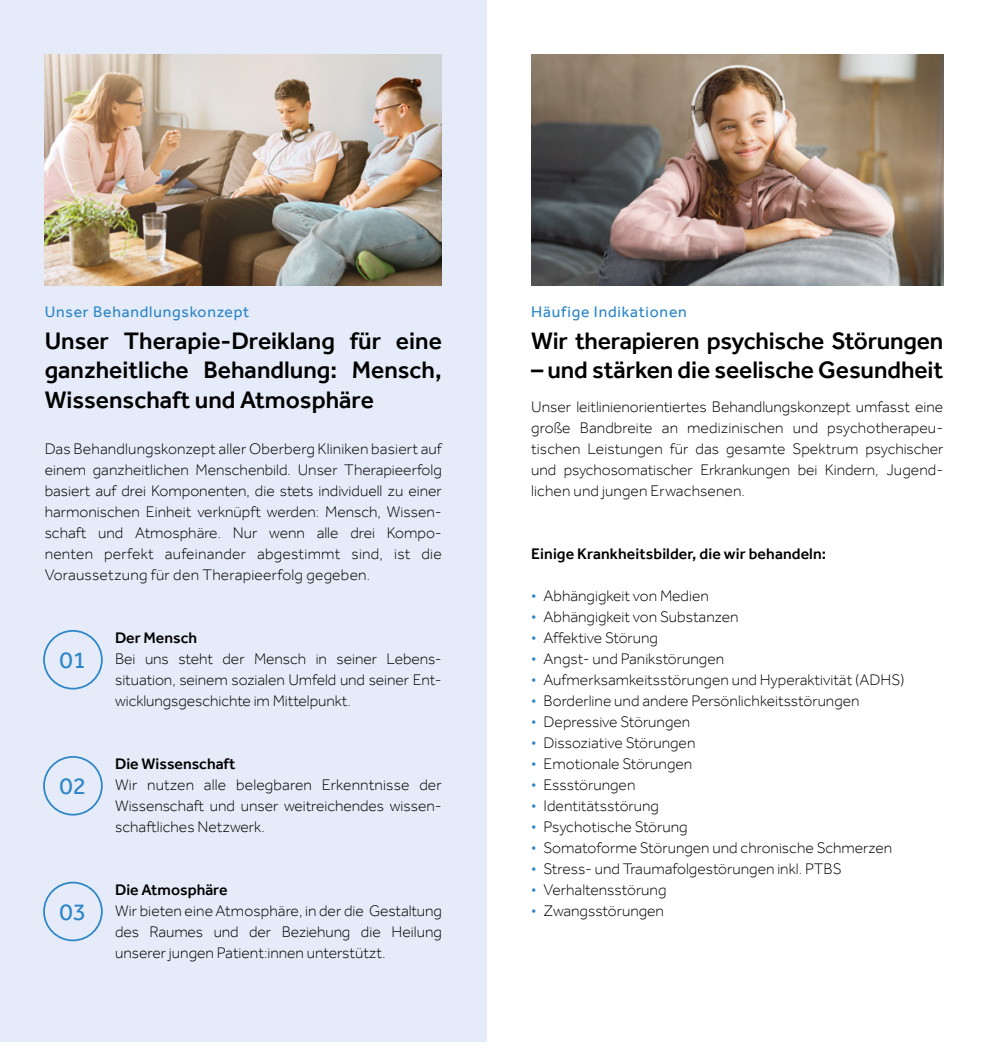
<style>
.page{position:relative;width:988px;height:1042px;background:#fff}
.page>*{position:absolute;margin:0;border:0;box-sizing:border-box;transform-origin:0 0}
.t1{font:500 24.5px/29.8px "Effra";letter-spacing:-.005em;color:#000;text-align:justify}
.t2{font:24.5px "Effra";color:#2c85c7}
.t3{font:300 15.75px/21px "Effra";color:#000;text-align:justify}
.t4{font:500 15.75px "Effra";color:#000}
.t5{font:15.75px "Effra";letter-spacing:.05em;color:#2c85c7}
.s1{color:#2c85c7}
</style>
<div class="page">
<div style="left:0;top:0;width:486px;height:1042px;background:#e5ebf8"></div>
<img style="left:45px;top:55px;width:396px;height:231px">
<div style="left:43px;top:630px;width:60px;height:59px;border:2px solid #2c85c7;border-radius:50%"></div>
<div style="left:43px;top:756px;width:60px;height:59px;border:2px solid #2c85c7;border-radius:50%"></div>
<div style="left:43px;top:882px;width:60px;height:59px;border:2px solid #2c85c7;border-radius:50%"></div>
<img style="left:531px;top:55px;width:412px;height:231px">
<p class="t5" style="left:45px;top:302px;width:206px">Unser Behandlungskonzept</p>
<h1 class="t1" style="left:45px;top:325px;width:398px">Unser Therapie-Dreiklang für eine ganzheitliche Behandlung: Mensch, Wissenschaft und Atmosphäre</h1>
<p class="t3" style="left:45px;top:438px;width:398px">Das Behandlungskonzept aller Oberberg Kliniken basiert auf einem ganzheitlichen Menschenbild. Unser Therapieerfolg basiert auf drei Komponenten, die stets individuell zu einer harmonischen Einheit verknüpft werden: Mensch, Wissen&shy;schaft und Atmosphäre. Nur wenn alle drei Kompo&shy;nenten perfekt aufeinander abgestimmt sind, ist die Voraussetzung für den Therapieerfolg gegeben.</p>
<h1 class="t2" style="left:60px;top:645px;width:28px">01</h1>
<h1 class="t2" style="left:60px;top:771px;width:28px">02</h1>
<h1 class="t2" style="left:60px;top:897px;width:28px">03</h1>
<p class="t4" style="left:115px;top:628px;width:83px">Der Mensch</p>
<p class="t3" style="left:115px;top:648px;width:328px">Bei uns steht der Mensch in seiner Lebens&shy;situation, seinem sozialen Umfeld und seiner Ent&shy;wicklungsgeschichte im Mittelpunkt.</p>
<p class="t4" style="left:115px;top:754px;width:122px">Die Wissenschaft</p>
<p class="t3" style="left:115px;top:774px;width:328px">Wir nutzen alle belegbaren Erkenntnisse der Wissenschaft und unser weitreichendes wissen&shy;schaftliches Netzwerk.</p>
<p class="t4" style="left:115px;top:880px;width:114px">Die Atmosphäre</p>
<p class="t3" style="left:115px;top:900px;width:328px">Wir bieten eine Atmosphäre, in der die Gestaltung des Raumes und der Beziehung die Heilung unserer jungen Patient:innen unterstützt.</p>
<p class="t5" style="left:531px;top:303px;width:157px">Häufige Indikationen</p>
<h1 class="t1" style="left:531px;top:325px;width:413px">Wir therapieren psychische Störungen</h1>
<h1 class="t1" style="left:531px;top:355px;width:413px">– und stärken die seelische Gesundheit</h1>
<p class="t3" style="left:531px;top:396px;width:413px">Unser leitlinienorientiertes Behandlungskonzept umfasst eine große Bandbreite an medizinischen und psychotherapeu&shy;tischen Leistungen für das gesamte Spektrum psychischer und psychosomatischer Erkrankungen bei Kindern, Jugend&shy;lichen und jungen Erwachsenen.</p>
<p class="t4" style="left:531px;top:544px;width:296px">Einige Krankheitsbilder, die wir behandeln:</p>
<p class="t3" style="left:531px;top:585px;width:179px"><span class="s1">•</span> Abhängigkeit von Medien</p>
<p class="t3" style="left:531px;top:606px;width:209px"><span class="s1">•</span> Abhängigkeit von Substanzen</p>
<p class="t3" style="left:531px;top:627px;width:128px"><span class="s1">•</span> Affektive Störung</p>
<p class="t3" style="left:531px;top:648px;width:194px"><span class="s1">•</span> Angst- und Panikstörungen</p>
<p class="t3" style="left:531px;top:669px;width:375px"><span class="s1">•</span> Aufmerksamkeitsstörungen und Hyperaktivität (ADHS)</p>
<p class="t3" style="left:531px;top:690px;width:330px"><span class="s1">•</span> Borderline und andere Persönlichkeitsstörungen</p>
<p class="t3" style="left:531px;top:711px;width:160px"><span class="s1">•</span> Depressive Störungen</p>
<p class="t3" style="left:531px;top:732px;width:166px"><span class="s1">•</span> Dissoziative Störungen</p>
<p class="t3" style="left:531px;top:753px;width:162px"><span class="s1">•</span> Emotionale Störungen</p>
<p class="t3" style="left:531px;top:774px;width:106px"><span class="s1">•</span> Essstörungen</p>
<p class="t3" style="left:531px;top:795px;width:129px"><span class="s1">•</span> Identitätsstörung</p>
<p class="t3" style="left:531px;top:816px;width:158px"><span class="s1">•</span> Psychotische Störung</p>
<p class="t3" style="left:531px;top:837px;width:362px"><span class="s1">•</span> Somatoforme Störungen und chronische Schmerzen</p>
<p class="t3" style="left:531px;top:858px;width:312px"><span class="s1">•</span> Stress- und Traumafolgestörungen inkl. PTBS</p>
<p class="t3" style="left:531px;top:879px;width:137px"><span class="s1">•</span> Verhaltensstörung</p>
<p class="t3" style="left:531px;top:900px;width:134px"><span class="s1">•</span> Zwangsstörungen</p>
</div>
